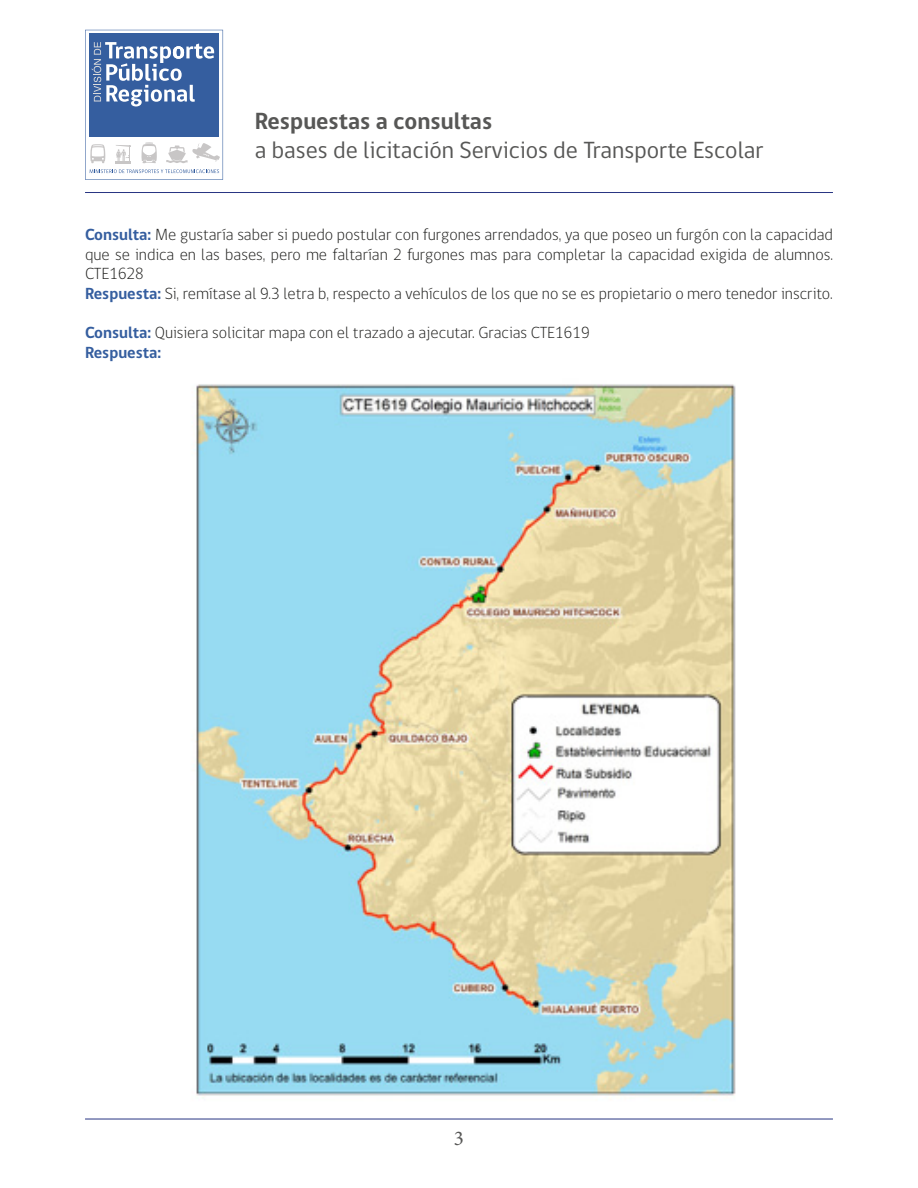
<style>
.page{position:relative;width:918px;height:1188px;background:#fff}
.page>*{position:absolute;margin:0;border:0;box-sizing:border-box;transform-origin:0 0}
.t1{font:24px "gob CL";color:#575756}
.t2{font:700 24px "gob CL";color:#575756}
.t3{font:21px "Minion Pro";color:#575756}
.t4{font:300 16.5px/19.5px "gob CL";color:#1d1d1b}
.s1{font-weight:700;color:#355e9f}
</style>
<div class="page">
<svg style="left:85px;top:30px;width:138px;height:150px"></svg>
<hr style="left:85px;top:192px;width:748px;height:1px;background:#283583">
<hr style="left:85px;top:1119px;width:748px;height:1px;background:#283583">
<img style="left:196px;top:384px;width:540px;height:716px">
<h1 class="t2" style="left:255px;top:105px;width:239px">Respuestas a consultas</h1>
<h1 class="t1" style="left:255px;top:133px;width:510px">a bases de licitación Servicios de Transporte Escolar</h1>
<p class="t4" style="left:85px;top:226px;width:749px"><span class="s1">Consulta:</span> Me gustaría saber si puedo postular con furgones arrendados, ya que poseo un furgón con la capacidad que se indica en las bases, pero me faltarían 2 furgones mas para completar la capacidad exigida de alumnos.<br>CTE1628<br><span class="s1">Respuesta:</span> Si, remítase al 9.3 letra b, respecto a vehículos de los que no se es propietario o mero tenedor inscrito.</p>
<p class="t4" style="left:85px;top:323px;width:506px"><span class="s1">Consulta:</span> Quisiera solicitar mapa con el trazado a ajecutar. Gracias CTE1619<br><span class="s1">Respuesta:</span></p>
<p class="t3" style="left:454px;top:1124px;width:12px">3</p>
</div>
